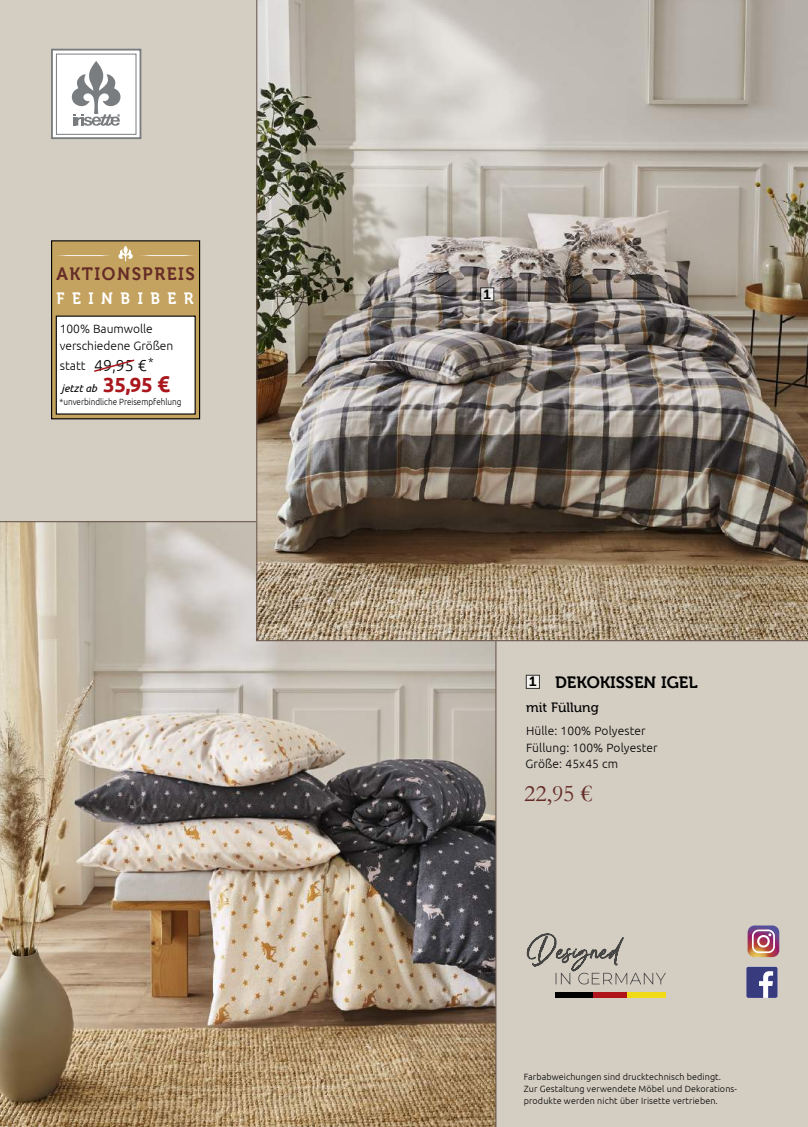
<style>
.page{position:relative;width:808px;height:1127px;background:#d3cdc2}
.page>*{position:absolute;margin:0;border:0;box-sizing:border-box;transform-origin:0 0}
.t1{font:24px "Garamond";color:#652c27}
.t2{font:18px "Museo 700";letter-spacing:.085em;color:#652c27;scale:.95 1}
.t3{font:16.5px "Museo 700";color:#000}
.t4{font:16.5px "Museo 700";letter-spacing:.49em;color:#fff;scale:.93 1}
.t5{font:300 15.75px "Ubuntu";color:#000}
.t6{font:13.5px "Museo 500";color:#000}
.t7{font:13.5px "Museo 700";color:#000;scale:1.11 1}
.t8{font:300 12.3px "Ubuntu";color:#000}
.t9{font:300 12px/16.5px "Ubuntu";letter-spacing:.01em;color:#000}
.t10{font:italic 10.65px "Ubuntu";color:#000}
.t11{font:300 9px/12px "Ubuntu";letter-spacing:.01em;color:#000}
.t12{font:300 9px "Ubuntu";letter-spacing:.01em;color:#000;scale:.9 1}
.s1{font-weight:700;font-style:normal;font-size:20.4px;color:#a9161b}
.s2{font-weight:700;font-style:normal;font-size:22.65px;color:#a9161b}
.s3{font-size:13.5px}
</style>
<div class="page">
<svg style="left:746px;top:966px;width:31px;height:32px"></svg>
<svg style="left:748px;top:925px;width:31px;height:32px"></svg>
<svg style="left:51px;top:49px;width:90px;height:90px;background:#c7c9c9"></svg>
<div style="left:56px;top:54px;width:80px;height:81px;background:#fff;border:1px solid #7a7d7f"></div>
<svg style="left:72px;top:61px;width:49px;height:65px"></svg>
<div style="left:52px;top:241px;width:148px;height:178px;background:#c4a360"></div>
<div style="left:51px;top:240px;width:149px;height:179px;border:1px solid #000"></div>
<svg style="left:118px;top:246px;width:15px;height:15px"></svg>
<div style="left:56px;top:316px;width:139px;height:98px;background:#fff"></div>
<div style="left:56px;top:316px;width:140px;height:99px;border:1px solid #000"></div>
<svg style="left:94px;top:359px;width:41px;height:13px"></svg>
<hr style="left:54px;top:255px;width:60px;height:1px;background:#fff">
<hr style="left:137px;top:255px;width:61px;height:1px;background:#fff">
<img style="left:0;top:521px;width:496px;height:606px">
<img style="left:256px;top:0;width:552px;height:641px">
<svg style="left:527px;top:933px;width:139px;height:51px"></svg>
<div style="left:555px;top:992px;width:38px;height:6px;background:#000"></div>
<div style="left:593px;top:992px;width:34px;height:6px;background:#af151b"></div>
<div style="left:627px;top:992px;width:39px;height:6px;background:#f1da17"></div>
<div style="left:526px;top:675px;width:14px;height:13px;background:#f3f2ef"></div>
<svg style="left:480px;top:288px;width:14px;height:13px"></svg>
<h2 class="t2" style="left:57px;top:264px;width:147px">AKTIONSPREIS</h2>
<h3 class="t4" style="left:57px;top:289px;width:149px">FEINBIBER</h3>
<h3 class="t9" style="left:60px;top:320px;width:115px">100% Baumwolle verschiedene Größen</h3>
<h3 class="t5" style="left:94px;top:356px;width:61px">49,95 €<sup>*</sup></h3>
<h3 class="t8" style="left:60px;top:358px;width:27px">statt</h3>
<p class="t10" style="left:62px;top:381px;width:110px">jetzt ab <span class="s1">35,95</span> <span class="s2">€</span></p>
<p class="t12" style="left:60px;top:397px;width:137px">*unverbindliche Preisempfehlung</p>
<h3 class="t7" style="left:483px;top:287px;width:9px">1</h3>
<h3 class="t3" style="left:529px;top:673px;width:170px"><span class="s3">1</span> DEKOKISSEN IGEL</h3>
<h3 class="t6" style="left:526px;top:700px;width:74px">mit Füllung</h3>
<h3 class="t9" style="left:525px;top:722px;width:134px">Hülle: 100% Polyester<br>Füllung: 100% Polyester<br>Größe: 45x45 cm</h3>
<h1 class="t1" style="left:524px;top:777px;width:70px">22,95 €</h1>
<p class="t11" style="left:524px;top:1071px;width:215px">Farbabweichungen sind drucktechnisch bedingt.<br>Zur Gestaltung verwendete Möbel und Dekorations&shy;produkte werden nicht über Irisette vertrieben.</p>
</div>
